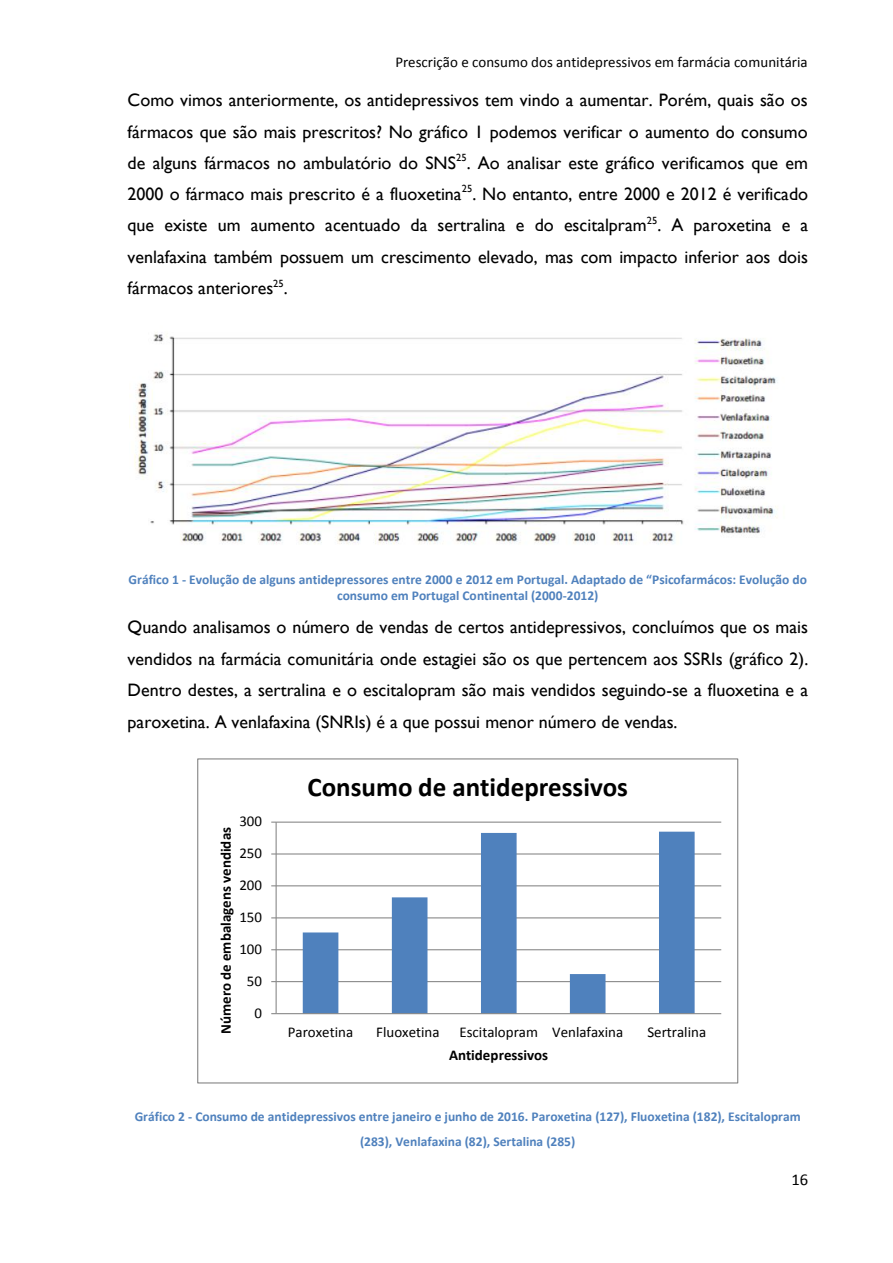
<style>
.page{position:relative;width:893px;height:1263px;background:#fff}
.page>*{position:absolute;margin:0;border:0;box-sizing:border-box;transform-origin:0 0}
.t1{font:700 27px "Calibri";color:#000}
.t2{font:18px/31.3px "Gill Sans MT";color:#000;text-align:justify}
.t3{font:16.5px "Calibri";color:#000}
.t4{font:15px "Calibri";color:#000}
.t5{font:700 15px "Calibri";color:#000}
.t6{font:700 13.5px/16.5px "Calibri";color:#4f81bd;text-align:center}
</style>
<div class="page">
<img style="left:134px;top:334px;width:644px;height:211px">
<hr style="left:276px;top:981px;width:445px;height:1px;background:#868686">
<hr style="left:276px;top:949px;width:445px;height:1px;background:#868686">
<hr style="left:276px;top:917px;width:445px;height:1px;background:#868686">
<hr style="left:276px;top:885px;width:445px;height:1px;background:#868686">
<hr style="left:276px;top:853px;width:445px;height:1px;background:#868686">
<hr style="left:276px;top:822px;width:445px;height:1px;background:#868686">
<svg style="left:303px;top:832px;width:392px;height:181px"></svg>
<hr style="left:276px;top:822px;width:1px;height:192px;background:#868686">
<hr style="left:276px;top:1013px;width:445px;height:1px;background:#868686">
<p class="t4" style="left:395px;top:56px;width:414px">Prescrição e consumo dos antidepressivos em farmácia comunitária</p>
<p class="t2" style="left:128px;top:84px;width:682px">Como vimos anteriormente, os antidepressivos tem vindo a aumentar. Porém, quais são os fármacos que são mais prescritos? No gráfico 1 podemos verificar o aumento do consumo de alguns fármacos no ambulatório do SNS<sup>25</sup>. Ao analisar este gráfico verificamos que em 2000 o fármaco mais prescrito é a fluoxetina<sup>25</sup>. No entanto, entre 2000 e 2012 é verificado que existe um aumento acentuado da sertralina e do escitalpram<sup>25</sup>. A paroxetina e a venlafaxina também possuem um crescimento elevado, mas com impacto inferior aos dois fármacos anteriores<sup>25</sup>.</p>
<p class="t6" style="left:129px;top:572px;width:680px">Gráfico 1 - Evolução de alguns antidepressores entre 2000 e 2012 em Portugal. Adaptado de “Psicofarmácos: Evolução do consumo em Portugal Continental (2000-2012)</p>
<p class="t2" style="left:128px;top:611px;width:682px">Quando analisamos o número de vendas de certos antidepressivos, concluímos que os mais vendidos na farmácia comunitária onde estagiei são os que pertencem aos SSRIs (gráfico 2).<br>Dentro destes, a sertralina e o escitalopram são mais vendidos seguindo-se a fluoxetina e a paroxetina. A venlafaxina (SNRIs) é a que possui menor número de vendas.</p>
<p class="t4" style="left:239px;top:815px;width:24px">300</p>
<p class="t5" style="left:220px;top:1034px;width:209px;rotate:-90deg">Número de embalagens vendidas</p>
<p class="t4" style="left:239px;top:847px;width:24px">250</p>
<p class="t4" style="left:239px;top:879px;width:24px">200</p>
<p class="t4" style="left:239px;top:911px;width:24px">150</p>
<p class="t4" style="left:239px;top:943px;width:24px">100</p>
<p class="t4" style="left:247px;top:975px;width:17px">50</p>
<p class="t4" style="left:255px;top:1007px;width:9px">0</p>
<p class="t1" style="left:307px;top:776px;width:322px">Consumo de antidepressivos</p>
<p class="t4" style="left:288px;top:1026px;width:67px">Paroxetina</p>
<p class="t4" style="left:376px;top:1026px;width:65px">Fluoxetina</p>
<p class="t4" style="left:459px;top:1026px;width:80px">Escitalopram</p>
<p class="t4" style="left:552px;top:1026px;width:73px">Venlafaxina</p>
<p class="t4" style="left:647px;top:1026px;width:60px">Sertralina</p>
<p class="t5" style="left:449px;top:1049px;width:101px">Antidepressivos</p>
<p class="t6" style="left:135px;top:1105px;width:668px;line-height:24.9px">Gráfico 2 - Consumo de antidepressivos entre janeiro e junho de 2016. Paroxetina (127), Fluoxetina (182), Escitalopram (283), Venlafaxina (82), Sertalina (285)</p>
<p class="t3" style="left:791px;top:1173px;width:18px">16</p>
</div>
